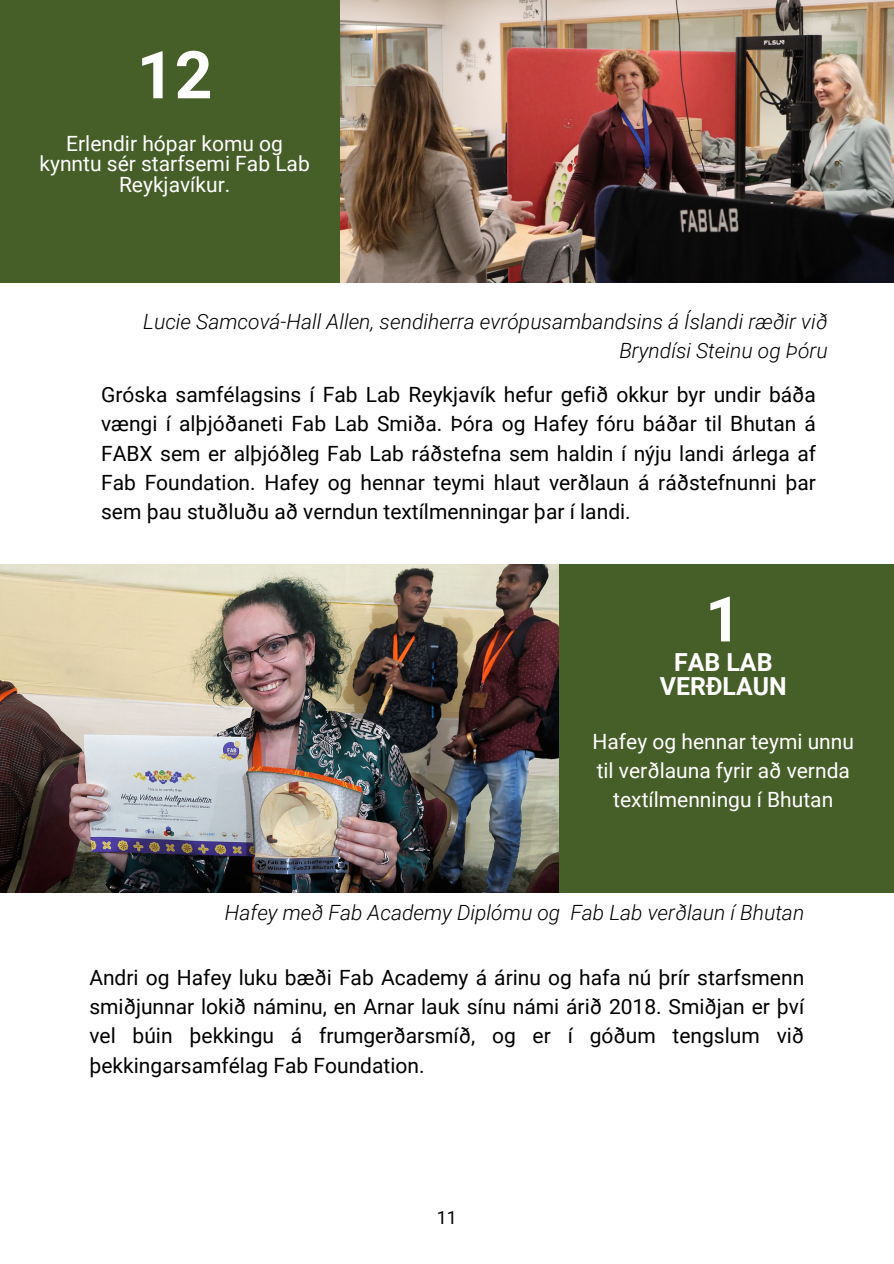
<style>
.page{position:relative;width:894px;height:1264px;background:#fff}
.page>*{position:absolute;margin:0;border:0;box-sizing:border-box;transform-origin:0 0}
.t1{font:700 66px "Roboto";color:#fff}
.t2{font:700 62.85px "Roboto";color:#fff}
.t3{font:700 24.9px/24.2px "Roboto";color:#fff;text-align:center}
.t4{font:21px/29.2px "Roboto";color:#000;text-align:justify}
.t5{font:italic 300 21px/29.2px "Roboto";color:#000;text-align:right}
.t6{font:21px/20.2px "Roboto";color:#fff;text-align:center}
.t7{font:18px "Roboto";color:#000}
</style>
<div class="page">
<div style="left:0;top:0;width:406px;height:282px;background:#465e28"></div>
<img style="left:340px;top:0;width:553px;height:282px">
<div style="left:556px;top:564px;width:337px;height:328px;background:#465e28"></div>
<img style="left:0;top:564px;width:558px;height:329px">
<h1 class="t1" style="left:137px;top:37px;width:77px">12</h1>
<p class="t6" style="left:39px;top:134px;width:272px">Erlendir hópar komu og kynntu sér starfsemi Fab Lab<br>Reykjavíkur.</p>
<p class="t5" style="left:143px;top:307px;width:686px">Lucie Samcová-Hall Allen, sendiherra evrópusambandsins á Íslandi ræðir við<br>Bryndísi Steinu og Þóru</p>
<p class="t4" style="left:101px;top:380px;width:716px">Gróska samfélagsins í Fab Lab Reykjavík hefur gefið okkur byr undir báða vængi í alþjóðaneti Fab Lab Smiða. Þóra og Hafey fóru báðar til Bhutan á FABX sem er alþjóðleg Fab Lab ráðstefna sem haldin í nýju landi árlega af Fab Foundation. Hafey og hennar teymi hlaut verðlaun á ráðstefnunni þar sem þau stuðluðu að verndun textílmenningar þar í landi.</p>
<h2 class="t2" style="left:705px;top:583px;width:38px">1</h2>
<p class="t3" style="left:659px;top:650px;width:128px">FAB LAB<br>VERÐLAUN</p>
<p class="t6" style="left:592px;top:726px;width:263px;line-height:29.2px">Hafey og hennar teymi unnu til verðlauna fyrir að vernda textílmenningu í Bhutan</p>
<p class="t5" style="left:225px;top:898px;width:580px">Hafey með Fab Academy Diplómu og Fab Lab verðlaun í Bhutan</p>
<p class="t4" style="left:89px;top:962px;width:716px">Andri og Hafey luku bæði Fab Academy á árinu og hafa nú þrír starfsmenn smiðjunnar lokið náminu, en Arnar lauk sínu námi árið 2018. Smiðjan er því vel búin þekkingu á frumgerðarsmíð, og er í góðum tengslum við þekkingarsamfélag Fab Foundation.</p>
<p class="t7" style="left:436px;top:1207px;width:22px">11</p>
</div>
